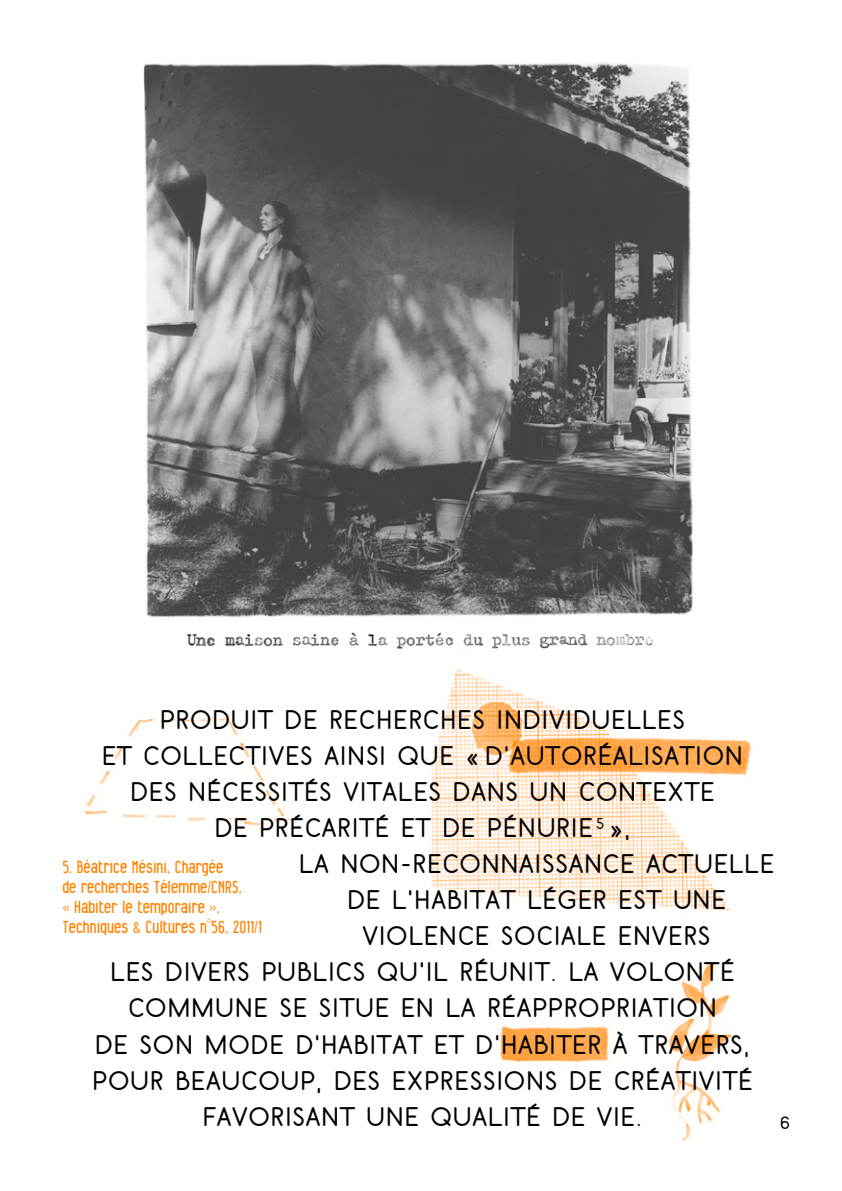
<style>
.page{position:relative;width:842px;height:1191px;background:#fff}
.page>*{position:absolute;margin:0;border:0;box-sizing:border-box;transform-origin:0 0}
.t1{font:24px "Belgika 8 th";color:#000}
.t2{font:condensed 17px/20px "Alfphabet";color:#ff8300}
.t3{font:16px "Belgika 8 th";color:#000}
</style>
<div class="page">
<img style="left:427px;top:669px;width:324px;height:396px">
<img style="left:83px;top:715px;width:210px;height:111px">
<img style="left:143px;top:63px;width:550px;height:555px">
<img style="left:186px;top:632px;width:467px;height:17px">
<img style="left:656px;top:944px;width:90px;height:198px">
<p class="t1" style="left:159px;top:705px;width:527px">PRODUIT DE RECHERCHES INDIVIDUELLES</p>
<p class="t1" style="left:102px;top:741px;width:643px">ET COLLECTIVES AINSI QUE « D'AUTORÉALISATION</p>
<p class="t1" style="left:130px;top:777px;width:587px">DES NÉCESSITÉS VITALES DANS UN CONTEXTE</p>
<p class="t1" style="left:214px;top:813px;width:418px">DE PRÉCARITÉ ET DE PÉNURIE <sup>5</sup> »,</p>
<p class="t1" style="left:298px;top:849px;width:477px">LA NON-RECONNAISSANCE ACTUELLE</p>
<p class="t1" style="left:347px;top:885px;width:381px">DE L'HABITAT LÉGER EST UNE</p>
<p class="t1" style="left:362px;top:921px;width:350px">VIOLENCE SOCIALE ENVERS</p>
<p class="t1" style="left:110px;top:957px;width:626px">LES DIVERS PUBLICS QU'IL RÉUNIT. LA VOLONTÉ</p>
<p class="t1" style="left:128px;top:993px;width:591px">COMMUNE SE SITUE EN LA RÉAPPROPRIATION</p>
<p class="t1" style="left:95px;top:1029px;width:657px">DE SON MODE D'HABITAT ET D'HABITER À TRAVERS,</p>
<p class="t1" style="left:92px;top:1065px;width:663px">POUR BEAUCOUP, DES EXPRESSIONS DE CRÉATIVITÉ</p>
<p class="t1" style="left:202px;top:1101px;width:442px">FAVORISANT UNE QUALITÉ DE VIE.</p>
<p class="t2" style="left:62px;top:856px;width:201px">5. Béatrice Mésini, Chargée<br>de recherches Télemme/CNRS,<br>« Habiter le temporaire »,<br>Techniques &amp; Cultures n°56, 2011/1</p>
<p class="t3" style="left:781px;top:1112px;width:11px">6</p>
</div>
